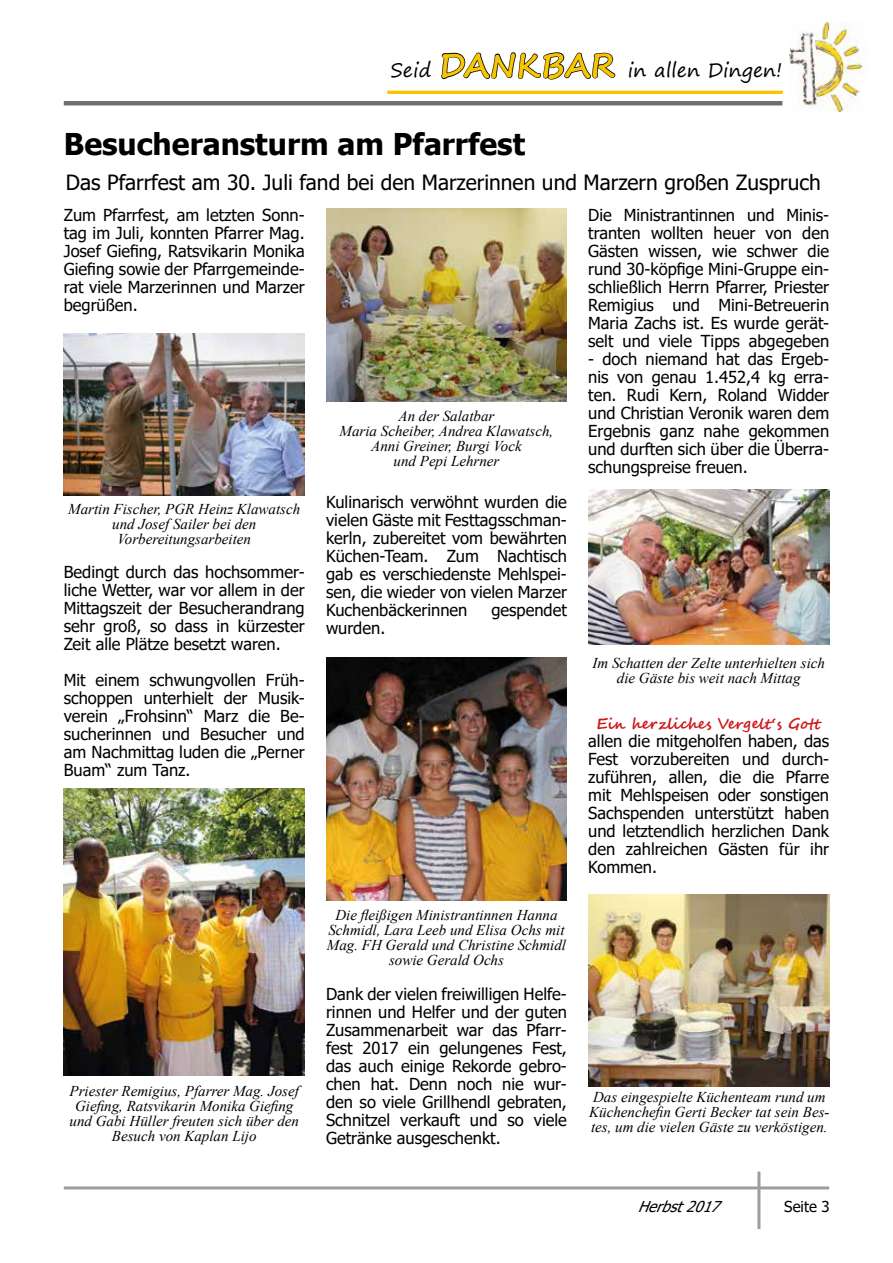
<style>
.page{position:relative;width:893px;height:1263px;background:#fff}
.page>*{position:absolute;margin:0;border:0;box-sizing:border-box;transform-origin:0 0}
.t1{font:700 30px "Tahoma";color:#000}
.t2{font:21px "Tahoma";color:#000}
.t3{font:19.5px "Segoe Print";color:#000}
.t4{font:16.5px/18px "Tahoma";color:#000;text-align:justify}
.t5{font:italic 15px/15px "Times New Roman";color:#000;text-align:center}
.t6{font:700 15px "Segoe Script";color:#cd171a}
.t7{font:italic 15px "Tahoma";color:#000}
.t8{font:15px "Tahoma";color:#000}
.s1{font-weight:700;font-size:33px;color:#f7c600}
</style>
<div class="page">
<hr style="left:64px;top:1186px;width:765px;height:3px;background:#9d9d9c">
<hr style="left:757px;top:1171px;width:3px;height:58px;background:#9d9d9c">
<hr style="left:387px;top:91px;width:396px;height:3px;background:#fbc301">
<hr style="left:64px;top:101px;width:718px;height:4px;background:#706f6f">
<img style="left:789px;top:22px;width:75px;height:90px">
<svg style="left:441px;top:52px;width:175px;height:28px"></svg>
<img style="left:64px;top:333px;width:241px;height:162px">
<img style="left:64px;top:789px;width:241px;height:287px">
<img style="left:326px;top:208px;width:241px;height:194px">
<img style="left:326px;top:658px;width:241px;height:242px">
<img style="left:588px;top:489px;width:241px;height:155px">
<img style="left:588px;top:894px;width:241px;height:192px">
<p class="t3" style="left:390px;top:53px;width:393px">Seid <span class="s1">DANKBAR</span> in allen Dingen!</p>
<h1 class="t1" style="left:64px;top:124px;width:463px">Besucheransturm am Pfarrfest</h1>
<p class="t2" style="left:66px;top:169px;width:756px">Das Pfarrfest am 30. Juli fand bei den Marzerinnen und Marzern großen Zuspruch</p>
<p class="t4" style="left:64px;top:207px;width:242px">Zum Pfarrfest, am letzten Sonn&shy;tag im Juli, konnten Pfarrer Mag.<br>Josef Giefing, Ratsvikarin Monika Giefing sowie der Pfarrgemeinde&shy;rat viele Marzerinnen und Marzer begrüßen.</p>
<p class="t5" style="left:340px;top:408px;width:215px">An der Salatbar<br>Maria Scheiber, Andrea Klawatsch,<br>Anni Greiner, Burgi Vock<br>und Pepi Lehrner</p>
<p class="t5" style="left:68px;top:501px;width:234px">Martin Fischer, PGR Heinz Klawatsch und Josef Sailer bei den<br>Vorbereitungsarbeiten</p>
<p class="t4" style="left:326px;top:494px;width:242px">Kulinarisch verwöhnt wurden die vielen Gäste mit Festtagsschman&shy;kerln, zubereitet vom bewährten Küchen-Team. Zum Nachtisch gab es verschiedenste Mehlspei&shy;sen, die wieder von vielen Marzer Kuchenbäckerinnen</p>
<p class="t4" style="left:64px;top:564px;width:242px">Bedingt durch das hochsommer&shy;liche Wetter, war vor allem in der Mittagszeit der Besucherandrang sehr groß, so dass in kürzester Zeit alle Plätze besetzt waren.</p>
<p class="t4" style="left:64px;top:672px;width:242px">Mit einem schwungvollen Früh&shy;schoppen unterhielt der Musik&shy;verein „Frohsinn“ Marz die Be&shy;sucherinnen und Besucher und am Nachmittag luden die „Perner Buam“ zum Tanz.</p>
<p class="t4" style="left:491px;top:602px;width:77px">gespendet</p>
<p class="t4" style="left:326px;top:620px;width:61px">wurden.</p>
<p class="t5" style="left:70px;top:1083px;width:231px">Priester Remigius, Pfarrer Mag. Josef Giefing, Ratsvikarin Monika Giefing und Gabi Hüller freuten sich über den Besuch von Kaplan Lijo</p>
<p class="t5" style="left:327px;top:907px;width:241px">Die fleißigen Ministrantinnen Hanna<br>Schmidl, Lara Leeb und Elisa Ochs mit<br>Mag. FH Gerald und Christine Schmidl sowie Gerald Ochs</p>
<p class="t4" style="left:326px;top:986px;width:242px">Dank der vielen freiwilligen Helfe&shy;rinnen und Helfer und der guten Zusammenarbeit war das Pfarr&shy;fest 2017 ein gelungenes Fest, das auch einige Rekorde gebro&shy;chen hat. Denn noch nie wur&shy;den so viele Grillhendl gebraten, Schnitzel verkauft und so viele Getränke ausgeschenkt.</p>
<p class="t4" style="left:588px;top:207px;width:242px">Die Ministrantinnen und Minis&shy;tranten wollten heuer von den Gästen wissen, wie schwer die rund 30-köpfige Mini-Gruppe ein&shy;schließlich Herrn Pfarrer, Priester Remigius und Mini-Betreuerin Maria Zachs ist. Es wurde gerät&shy;selt und viele Tipps abgegeben</p>
<p class="t4" style="left:588px;top:351px;width:242px">- doch niemand hat das Ergeb&shy;nis von genau 1.452,4 kg erra&shy;ten. Rudi Kern, Roland Widder und Christian Veronik waren dem Ergebnis ganz nahe gekommen und durften sich über die Überra&shy;schungspreise freuen.</p>
<p class="t5" style="left:592px;top:655px;width:234px">Im Schatten der Zelte unterhielten sich die Gäste bis weit nach Mittag</p>
<p class="t6" style="left:596px;top:712px;width:226px">Ein herzliches Vergelt‘s Gott</p>
<p class="t4" style="left:588px;top:733px;width:242px">allen die mitgeholfen haben, das Fest vorzubereiten und durch&shy;zuführen, allen, die die Pfarre mit Mehlspeisen oder sonstigen Sachspenden unterstützt haben und letztendlich herzlichen Dank den zahlreichen Gästen für ihr Kommen.</p>
<p class="t5" style="left:589px;top:1089px;width:242px;text-align:left">Das eingespielte Küchenteam rund um<br>Küchenchefin Gerti Becker tat sein Bes&shy;tes, um die vielen Gäste zu verköstigen.</p>
<p class="t7" style="left:638px;top:1196px;width:91px">Herbst2017</p>
<p class="t8" style="left:784px;top:1196px;width:47px">Seite 3</p>
</div>
